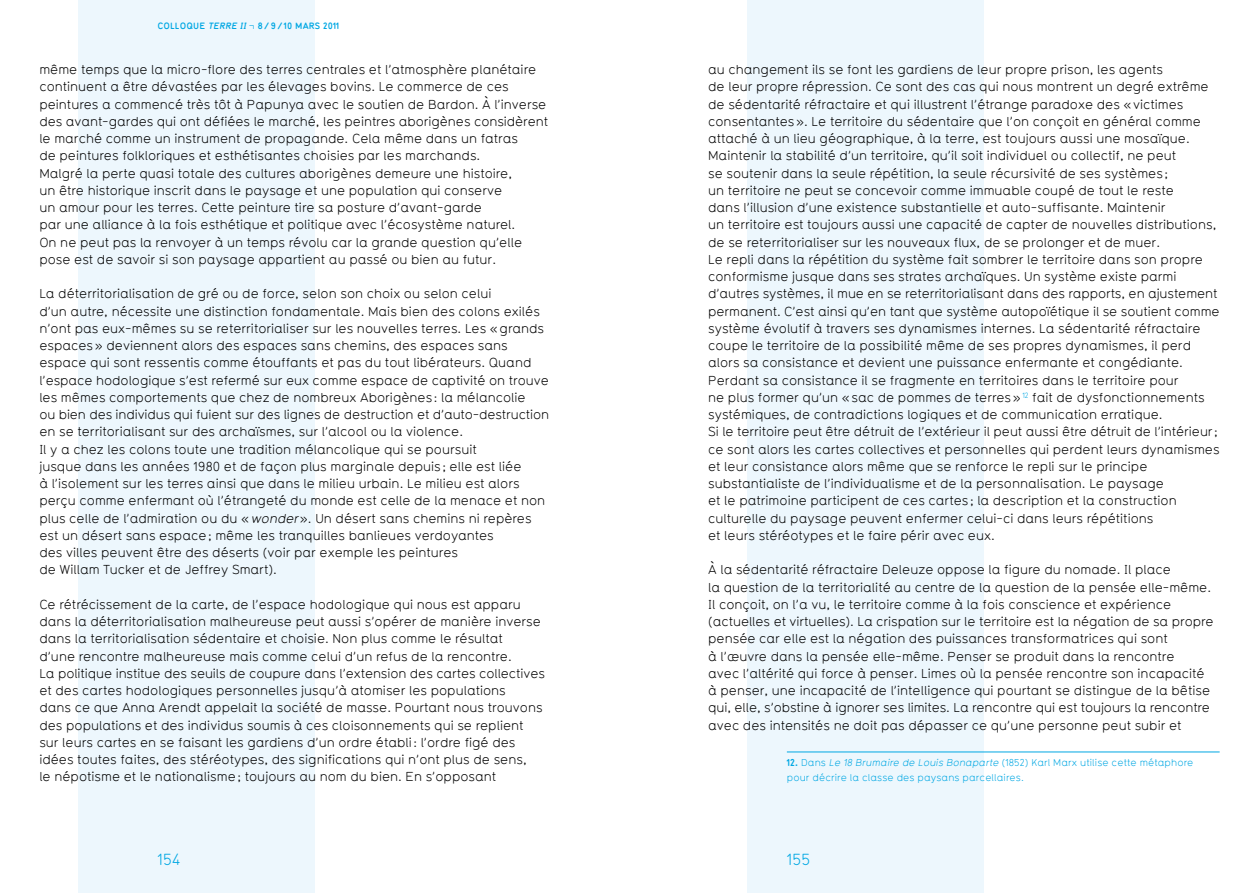
<style>
.page{position:relative;width:1259px;height:893px;background:#fff}
.page>*{position:absolute;margin:0;border:0;box-sizing:border-box;transform-origin:0 0}
.t1{font:15.75px "Typ 1451";letter-spacing:.02em;color:#00a7e3}
.t2{font:12.75px/17.2px "Typ 1451";color:#000}
.t3{font:9.75px/14.2px "Typ 1451";letter-spacing:.01em;color:#00a7e3}
.t4{font:700 9px "Typ 1451";letter-spacing:.015em;color:#00a7e3}
.s1{font-style:italic}
.s2{font-weight:400;font-size:9.75px}
.s3{font-weight:700}
</style>
<div class="page">
<div style="left:79px;top:0;width:236px;height:893px;background:#edf7fd"></div>
<div style="left:747px;top:0;width:236px;height:893px;background:#edf7fd"></div>
<hr style="left:787px;top:752px;width:432px;height:1px;background:#00a7e3">
<p class="t4" style="left:157px;top:20px;width:183px">COLLOQUE <span class="s1">TERRE II</span> <span class="s2">¬</span> 8 / 9 / 10 MARS 2011</p>
<p class="t2" style="left:39px;top:61px;width:510px">même temps que la micro-flore des terres centrales et l’atmosphère planétaire continuent a être dévastées par les élevages bovins. Le commerce de ces peintures a commencé très tôt à Papunya avec le soutien de Bardon. À l’inverse des avant-gardes qui ont défiées le marché, les peintres aborigènes considèrent le marché comme un instrument de propagande. Cela même dans un fatras<br>de peintures folkloriques et esthétisantes choisies par les marchands.<br>Malgré la perte quasi totale des cultures aborigènes demeure une histoire,<br>un être historique inscrit dans le paysage et une population qui conserve<br>un amour pour les terres. Cette peinture tire sa posture d’avant-garde<br>par une alliance à la fois esthétique et politique avec l’écosystème naturel.<br>On ne peut pas la renvoyer à un temps révolu car la grande question qu’elle pose est de savoir si son paysage appartient au passé ou bien au futur.</p>
<p class="t2" style="left:39px;top:285px;width:511px">La déterritorialisation de gré ou de force, selon son choix ou selon celui<br>d’un autre, nécessite une distinction fondamentale. Mais bien des colons exilés n’ont pas eux-mêmes su se reterritorialiser sur les nouvelles terres. Les «grands espaces» deviennent alors des espaces sans chemins, des espaces sans espace qui sont ressentis comme étouffants et pas du tout libérateurs. Quand l’espace hodologique s’est refermé sur eux comme espace de captivité on trouve les mêmes comportements que chez de nombreux Aborigènes: la mélancolie<br>ou bien des individus qui fuient sur des lignes de destruction et d’auto-destruction en se territorialisant sur des archaïsmes, sur l’alcool ou la violence.<br>Il y a chez les colons toute une tradition mélancolique qui se poursuit<br>jusque dans les années 1980 et de façon plus marginale depuis; elle est liée<br>à l’isolement sur les terres ainsi que dans le milieu urbain. Le milieu est alors perçu comme enfermant où l’étrangeté du monde est celle de la menace et non plus celle de l’admiration ou du «<span class="s1">wonder</span>». Un désert sans chemins ni repères est un désert sans espace; même les tranquilles banlieues verdoyantes<br>des villes peuvent être des déserts (voir par exemple les peintures<br>de Willam Tucker et de Jeffrey Smart).</p>
<p class="t2" style="left:39px;top:595px;width:507px">Ce rétrécissement de la carte, de l’espace hodologique qui nous est apparu dans la déterritorialisation malheureuse peut aussi s’opérer de manière inverse dans la territorialisation sédentaire et choisie. Non plus comme le résultat<br>d’une rencontre malheureuse mais comme celui d’un refus de la rencontre.<br>La politique institue des seuils de coupure dans l’extension des cartes collectives et des cartes hodologiques personnelles jusqu’à atomiser les populations<br>dans ce que Anna Arendt appelait la société de masse. Pourtant nous trouvons des populations et des individus soumis à ces cloisonnements qui se replient sur leurs cartes en se faisant les gardiens d’un ordre établi: l’ordre figé des idées toutes faites, des stéréotypes, des significations qui n’ont plus de sens,<br>le népotisme et le nationalisme; toujours au nom du bien. En s’opposant</p>
<p class="t1" style="left:157px;top:849px;width:24px">154</p>
<p class="t2" style="left:708px;top:61px;width:513px">au changement ils se font les gardiens de leur propre prison, les agents<br>de leur propre répression. Ce sont des cas qui nous montrent un degré extrême de sédentarité réfractaire et qui illustrent l’étrange paradoxe des «victimes consentantes». Le territoire du sédentaire que l’on conçoit en général comme attaché à un lieu géographique, à la terre, est toujours aussi une mosaïque.<br>Maintenir la stabilité d’un territoire, qu’il soit individuel ou collectif, ne peut<br>se soutenir dans la seule répétition, la seule récursivité de ses systèmes;<br>un territoire ne peut se concevoir comme immuable coupé de tout le reste<br>dans l’illusion d’une existence substantielle et auto-suffisante. Maintenir<br>un territoire est toujours aussi une capacité de capter de nouvelles distributions, de se reterritorialiser sur les nouveaux flux, de se prolonger et de muer.<br>Le repli dans la répétition du système fait sombrer le territoire dans son propre conformisme jusque dans ses strates archaïques. Un système existe parmi d’autres systèmes, il mue en se reterritorialisant dans des rapports, en ajustement permanent. C’est ainsi qu’en tant que système autopoïétique il se soutient comme système évolutif à travers ses dynamismes internes. La sédentarité réfractaire coupe le territoire de la possibilité même de ses propres dynamismes, il perd alors sa consistance et devient une puissance enfermante et congédiante.<br>Perdant sa consistance il se fragmente en territoires dans le territoire pour<br>ne plus former qu’un «sac de pommes de terres» <sup>12</sup> fait de dysfonctionnements systémiques, de contradictions logiques et de communication erratique.<br>Si le territoire peut être détruit de l’extérieur il peut aussi être détruit de l’intérieur; ce sont alors les cartes collectives et personnelles qui perdent leurs dynamismes et leur consistance alors même que se renforce le repli sur le principe substantialiste de l’individualisme et de la personnalisation. Le paysage<br>et le patrimoine participent de ces cartes; la description et la construction culturelle du paysage peuvent enfermer celui-ci dans leurs répétitions<br>et leurs stéréotypes et le faire périr avec eux.</p>
<p class="t2" style="left:708px;top:561px;width:507px">À la sédentarité réfractaire Deleuze oppose la figure du nomade. Il place<br>la question de la territorialité au centre de la question de la pensée elle-même.<br>Il conçoit, on l’a vu, le territoire comme à la fois conscience et expérience (actuelles et virtuelles). La crispation sur le territoire est la négation de sa propre pensée car elle est la négation des puissances transformatrices qui sont<br>à l’œuvre dans la pensée elle-même. Penser se produit dans la rencontre<br>avec l’altérité qui force à penser. Limes où la pensée rencontre son incapacité à penser, une incapacité de l’intelligence qui pourtant se distingue de la bêtise qui, elle, s’obstine à ignorer ses limites. La rencontre qui est toujours la rencontre avec des intensités ne doit pas dépasser ce qu’une personne peut subir et</p>
<p class="t3" style="left:787px;top:755px;width:408px"><span class="s3">12.</span> Dans <span class="s1">Le 18 Brumaire de Louis Bonaparte</span> (1852) Karl Marx utilise cette métaphore pour décrire la classe des paysans parcellaires.</p>
<p class="t1" style="left:787px;top:849px;width:25px">155</p>
</div>
